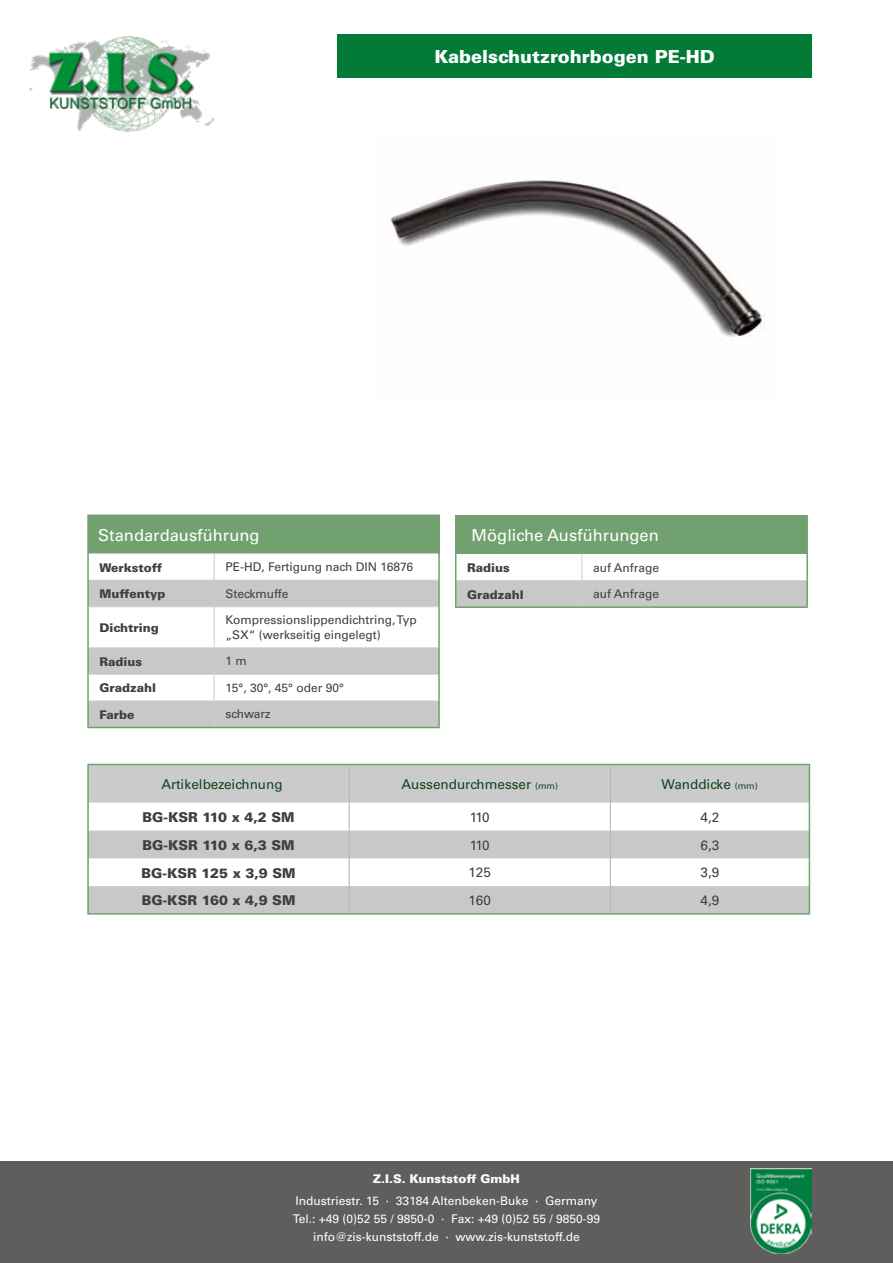
<style>
.page{position:relative;width:893px;height:1263px;background:#fff}
.page>*{position:absolute;margin:0;border:0;box-sizing:border-box;transform-origin:0 0}
.t1{font:900 18px "Univers";color:#fff}
.t2{font:16.5px "Univers";color:#fff}
.t3{font:900 13.5px "Univers";color:#3f3f3e}
.t4{font:13.5px "Univers";color:#0e451f}
.t5{font:13.5px "Univers";letter-spacing:-.035em;color:#3f3f3e}
.t6{font:12px/15px "Univers";color:#3f3f3e}
.t7{font:12px/18px "Univers";color:#fff;text-align:center}
.t8{font:900 12px "Univers";color:#3f3f3e}
.t9{font:900 12px "Univers";color:#fff}
.s1{font-size:9px}
</style>
<div class="page">
<div style="left:0;top:1161px;width:893px;height:102px;background:#605e5d"></div>
<img style="left:29px;top:36px;width:186px;height:96px">
<div style="left:338px;top:34px;width:474px;height:44px;background:#037b37"></div>
<img style="left:751px;top:1169px;width:61px;height:84px">
<img style="left:390px;top:180px;width:373px;height:160px">
<div style="left:88px;top:515px;width:351px;height:39px;background:#71a16f"></div>
<hr style="left:89px;top:553px;width:125px;height:1px;background:#d0cfd0">
<hr style="left:214px;top:553px;width:224px;height:1px;background:#d0cfd0">
<svg style="left:89px;top:554px;width:349px;height:173px"></svg>
<hr style="left:87px;top:514px;width:127px;height:2px;background:#71a16f">
<hr style="left:87px;top:516px;width:2px;height:38px;background:#71a16f">
<hr style="left:214px;top:514px;width:226px;height:2px;background:#71a16f">
<hr style="left:438px;top:516px;width:2px;height:38px;background:#71a16f">
<hr style="left:87px;top:554px;width:2px;height:26px;background:#71a16f">
<hr style="left:438px;top:554px;width:2px;height:26px;background:#71a16f">
<hr style="left:87px;top:580px;width:2px;height:27px;background:#71a16f">
<hr style="left:438px;top:580px;width:2px;height:27px;background:#71a16f">
<hr style="left:87px;top:607px;width:2px;height:41px;background:#71a16f">
<hr style="left:438px;top:607px;width:2px;height:41px;background:#71a16f">
<hr style="left:87px;top:648px;width:2px;height:26px;background:#71a16f">
<hr style="left:438px;top:648px;width:2px;height:26px;background:#71a16f">
<hr style="left:87px;top:674px;width:2px;height:27px;background:#71a16f">
<hr style="left:438px;top:674px;width:2px;height:27px;background:#71a16f">
<hr style="left:87px;top:701px;width:2px;height:26px;background:#71a16f">
<hr style="left:438px;top:701px;width:2px;height:26px;background:#71a16f">
<hr style="left:87px;top:727px;width:127px;height:1px;background:#71a16f">
<hr style="left:214px;top:727px;width:226px;height:1px;background:#71a16f">
<hr style="left:87px;top:764px;width:262px;height:1px;background:#71a16f">
<hr style="left:87px;top:765px;width:2px;height:38px;background:#71a16f">
<hr style="left:87px;top:803px;width:2px;height:27px;background:#71a16f">
<hr style="left:87px;top:830px;width:2px;height:28px;background:#71a16f">
<hr style="left:87px;top:858px;width:2px;height:28px;background:#71a16f">
<hr style="left:87px;top:886px;width:2px;height:27px;background:#71a16f">
<hr style="left:87px;top:913px;width:262px;height:2px;background:#71a16f">
<hr style="left:349px;top:913px;width:261px;height:2px;background:#71a16f">
<hr style="left:610px;top:913px;width:200px;height:2px;background:#71a16f">
<svg style="left:88px;top:764px;width:722px;height:149px"></svg>
<div style="left:456px;top:516px;width:351px;height:38px;background:#71a16f"></div>
<hr style="left:455px;top:515px;width:127px;height:1px;background:#71a16f">
<hr style="left:455px;top:516px;width:1px;height:38px;background:#71a16f">
<hr style="left:582px;top:515px;width:226px;height:1px;background:#71a16f">
<hr style="left:806px;top:516px;width:2px;height:38px;background:#71a16f">
<hr style="left:806px;top:554px;width:2px;height:27px;background:#71a16f">
<svg style="left:455px;top:554px;width:352px;height:52px"></svg>
<hr style="left:806px;top:581px;width:2px;height:25px;background:#71a16f">
<hr style="left:455px;top:606px;width:127px;height:2px;background:#71a16f">
<hr style="left:582px;top:606px;width:226px;height:2px;background:#71a16f">
<h1 class="t1" style="left:434px;top:46px;width:282px">Kabelschutzrohrbogen PE-HD</h1>
<h2 class="t2" style="left:98px;top:525px;width:163px">Standardausführung</h2>
<p class="t8" style="left:99px;top:560px;width:64px">Werkstoff</p>
<p class="t6" style="left:225px;top:559px;width:189px">PE-HD, Fertigung nach DIN 16876</p>
<p class="t8" style="left:99px;top:586px;width:68px">Muffentyp</p>
<p class="t6" style="left:225px;top:586px;width:65px">Steckmuffe</p>
<p class="t8" style="left:99px;top:620px;width:61px">Dichtring</p>
<p class="t6" style="left:225px;top:612px;width:193px">Kompressionslippendichtring, Typ „SX“ (werkseitig eingelegt)</p>
<p class="t8" style="left:99px;top:654px;width:44px">Radius</p>
<p class="t6" style="left:225px;top:653px;width:23px">1 m</p>
<p class="t8" style="left:99px;top:680px;width:58px">Gradzahl</p>
<p class="t6" style="left:225px;top:680px;width:120px">15°, 30°, 45° oder 90°</p>
<p class="t8" style="left:99px;top:707px;width:37px">Farbe</p>
<p class="t6" style="left:225px;top:707px;width:47px">schwarz</p>
<h2 class="t2" style="left:472px;top:525px;width:189px">Mögliche Ausführungen</h2>
<p class="t8" style="left:467px;top:560px;width:44px">Radius</p>
<p class="t6" style="left:593px;top:560px;width:68px">auf Anfrage</p>
<p class="t8" style="left:467px;top:587px;width:58px">Gradzahl</p>
<p class="t6" style="left:593px;top:586px;width:68px">auf Anfrage</p>
<p class="t4" style="left:161px;top:776px;width:123px">Artikelbezeichnung</p>
<p class="t4" style="left:401px;top:776px;width:158px">Aussendurchmesser <span class="s1">(mm)</span></p>
<p class="t4" style="left:662px;top:776px;width:98px">Wanddicke <span class="s1">(mm)</span></p>
<p class="t3" style="left:143px;top:809px;width:154px">BG-KSR 110 x 4,2 SM</p>
<p class="t5" style="left:470px;top:809px;width:21px">110</p>
<p class="t5" style="left:700px;top:809px;width:20px">4,2</p>
<p class="t3" style="left:143px;top:836px;width:154px">BG-KSR 110 x 6,3 SM</p>
<p class="t5" style="left:470px;top:837px;width:21px">110</p>
<p class="t5" style="left:700px;top:837px;width:20px">6,3</p>
<p class="t3" style="left:142px;top:864px;width:156px">BG-KSR 125 x 3,9 SM</p>
<p class="t5" style="left:469px;top:864px;width:24px">125</p>
<p class="t5" style="left:700px;top:864px;width:20px">3,9</p>
<p class="t3" style="left:142px;top:892px;width:155px">BG-KSR 160 x 4,9 SM</p>
<p class="t5" style="left:469px;top:892px;width:24px">160</p>
<p class="t5" style="left:700px;top:892px;width:20px">4,9</p>
<p class="t9" style="left:373px;top:1171px;width:148px">Z.I.S. Kunststoff GmbH</p>
<p class="t7" style="left:293px;top:1192px;width:309px">Industriestr. 15 · 33184 Altenbeken-Buke · Germany<br>Tel.: +49 (0)52 55 / 9850-0 · Fax: +49 (0)52 55 / 9850-99 info@zis-kunststoff.de · www.zis-kunststoff.de</p>
</div>
